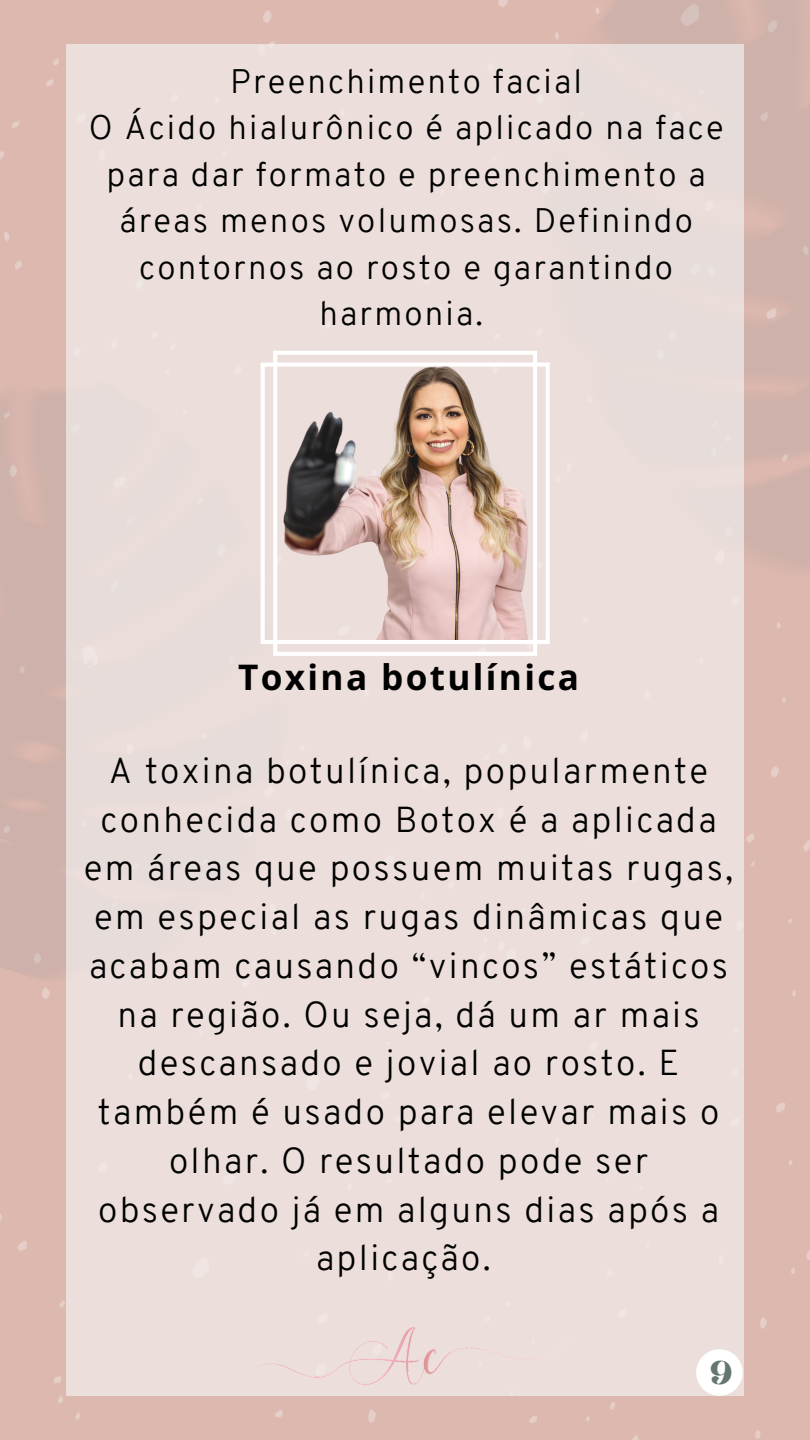
<style>
.page{position:relative;width:810px;height:1440px;background:#fff}
.page>*{position:absolute;margin:0;border:0;box-sizing:border-box;transform-origin:0 0}
.t1{font:300 35.2px/48.8px "Overpass";letter-spacing:.065em;color:#000;text-align:center}
.t2{font:700 35.2px "Open Sans";letter-spacing:.065em;color:#000}
.t3{font:300 33.2px/46.4px "Overpass";letter-spacing:.065em;color:#000;text-align:center}
.t4{font:26.4px "Brasika Display";color:#657670}
</style>
<div class="page">
<img style="left:0;top:0;width:810px;height:1440px">
<div style="left:67px;top:44px;width:677px;height:1352px;background:#ecdeda"></div>
<svg style="left:261px;top:351px;width:289px;height:305px"></svg>
<img style="left:259px;top:1327px;width:256px;height:58px">
<div style="left:696px;top:1349px;width:47px;height:47px;background:#fff;border-radius:50%"></div>
<img style="left:274px;top:367px;width:262px;height:272px">
<p class="t3" style="left:89px;top:61px;width:636px">Preenchimento facial<br>O Ácido hialurônico é aplicado na face para dar formato e preenchimento a áreas menos volumosas. Definindo contornos ao rosto e garantindo harmonia.</p>
<p class="t2" style="left:238px;top:652px;width:343px">Toxina botulínica</p>
<p class="t1" style="left:84px;top:750px;width:651px">A toxina botulínica, popularmente conhecida como Botox é a aplicada em áreas que possuem muitas rugas, em especial as rugas dinâmicas que acabam causando “vincos” estáticos na região. Ou seja, dá um ar mais descansado e jovial ao rosto. E também é usado para elevar mais o olhar. O resultado pode ser observado já em alguns dias após a aplicação.</p>
<p class="t4" style="left:710px;top:1353px;width:25px">9</p>
</div>
